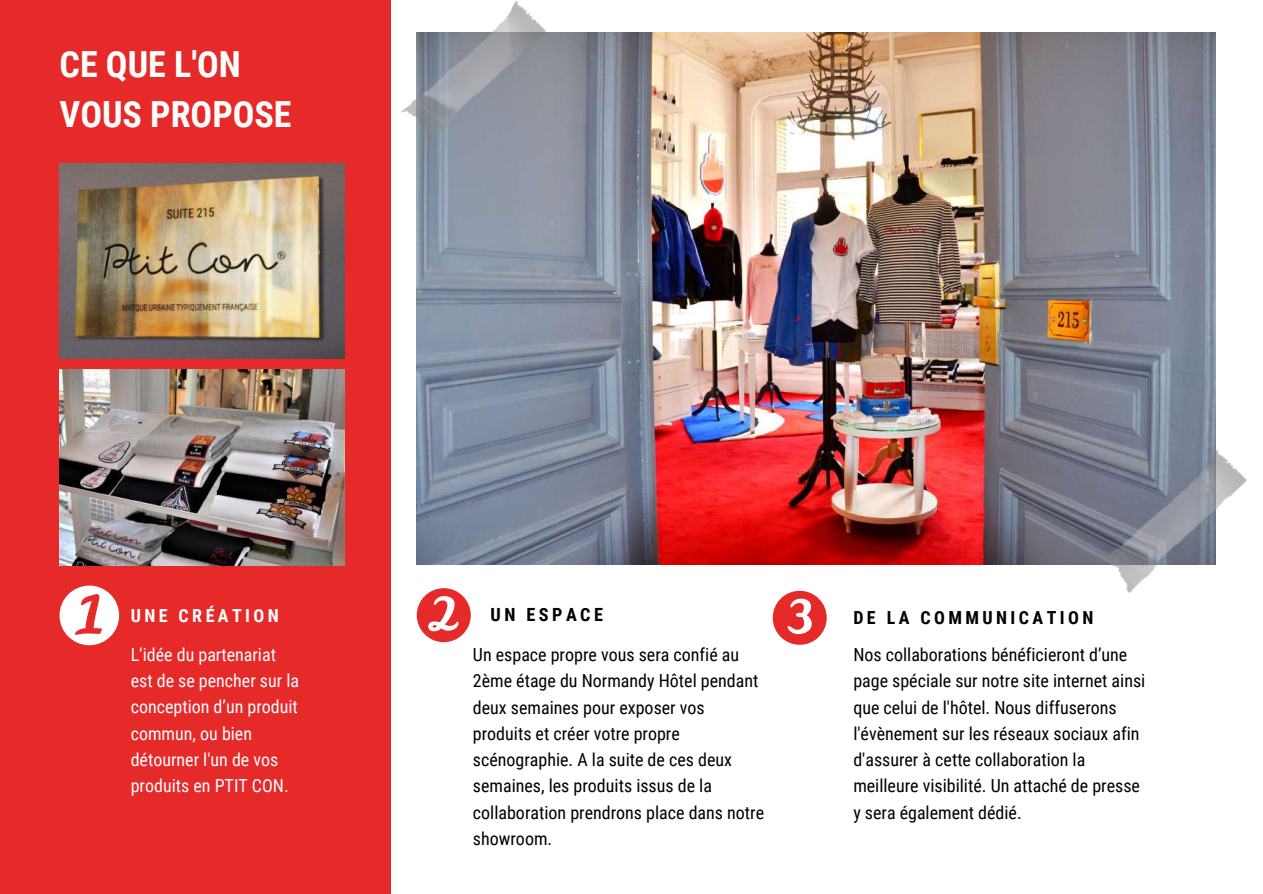
<style>
.page{position:relative;width:1263px;height:894px;background:#fff}
.page>*{position:absolute;margin:0;border:0;box-sizing:border-box;transform-origin:0 0}
.t1{font:700 36px/49.5px "Roboto Condensed";color:#fff}
.t2{font:700 18.15px "Roboto Condensed";letter-spacing:.19em;color:#000}
.t3{font:18px/26.2px "Roboto Condensed";color:#000}
.t4{font:18px/26.2px "Roboto Condensed";color:#fff}
.t5{font:700 18px "Roboto Condensed";letter-spacing:.19em;color:#000}
.t6{font:700 18px "Roboto Condensed";letter-spacing:.19em;color:#fff}
</style>
<div class="page">
<img style="left:417px;top:33px;width:798px;height:531px">
<img style="left:1101px;top:449px;width:145px;height:143px">
<img style="left:401px;top:1px;width:145px;height:142px">
<div style="left:0;top:0;width:390px;height:893px;background:#e62929"></div>
<svg style="left:60px;top:585px;width:59px;height:60px"></svg>
<svg style="left:417px;top:588px;width:54px;height:54px"></svg>
<svg style="left:773px;top:590px;width:54px;height:54px"></svg>
<img style="left:60px;top:164px;width:284px;height:194px">
<img style="left:60px;top:369px;width:284px;height:196px">
<h1 class="t1" style="left:60px;top:40px;width:234px">CE QUE L'ON<br>VOUS PROPOSE</h1>
<p class="t6" style="left:131px;top:605px;width:150px">UNE CRÉATION</p>
<p class="t4" style="left:131px;top:641px;width:170px">L’idée du partenariat est de se pencher sur la conception d’un produit commun, ou bien détourner l'un de vos produits en PTIT CON.</p>
<p class="t2" style="left:491px;top:604px;width:114px">UN ESPACE</p>
<p class="t3" style="left:473px;top:641px;width:293px">Un espace propre vous sera confié au<br>2ème étage du Normandy Hôtel pendant deux semaines pour exposer vos produits et créer votre propre scénographie. A la suite de ces deux semaines, les produits issus de la collaboration prendrons place dans notre showroom.</p>
<p class="t5" style="left:853px;top:607px;width:242px">DE LA COMMUNICATION</p>
<p class="t3" style="left:853px;top:641px;width:294px">Nos collaborations bénéficieront d’une page spéciale sur notre site internet ainsi que celui de l'hôtel. Nous diffuserons l'évènement sur les réseaux sociaux afin d'assurer à cette collaboration la meilleure visibilité. Un attaché de presse y sera également dédié.</p>
</div>
